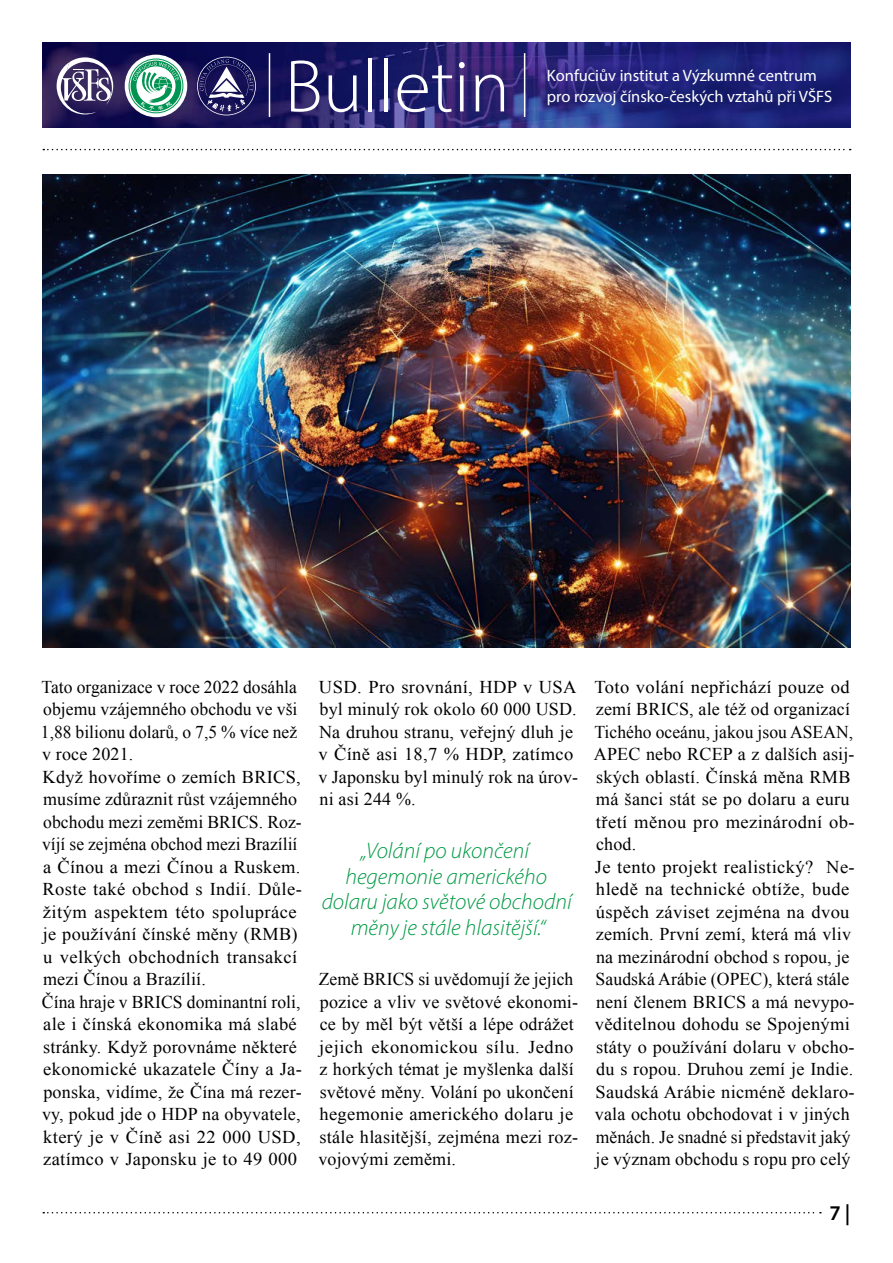
<style>
.page{position:relative;width:893px;height:1263px;background:#fff}
.page>*{position:absolute;margin:0;border:0;box-sizing:border-box;transform-origin:0 0}
.t1{font:300 75px "Myriad Pro";color:#fff}
.t2{font:italic 300 22.5px/25.5px "Myriad Pro";color:#009a44;text-align:center}
.t3{font:600 21px "Myriad Pro";color:#000}
.t4{font:18px/22.5px "Times New Roman";letter-spacing:.01em;color:#000}
.t5{font:16.5px/21px "Myriad Pro";color:#fff}
</style>
<div class="page">
<img style="left:43px;top:43px;width:807px;height:85px">
<hr style="left:269px;top:53px;width:1px;height:64px;background:#fff">
<hr style="left:524px;top:53px;width:1px;height:64px;background:#fff">
<svg style="left:57px;top:57px;width:56px;height:57px"></svg>
<svg style="left:125px;top:55px;width:62px;height:62px"></svg>
<svg style="left:129px;top:59px;width:54px;height:54px"></svg>
<svg style="left:197px;top:57px;width:59px;height:58px;background:#444077"></svg>
<svg style="left:43px;top:1212px;width:778px;height:1px"></svg>
<svg style="left:43px;top:149px;width:808px;height:1px"></svg>
<img style="left:43px;top:175px;width:807px;height:472px">
<h1 class="t1" style="left:285px;top:41px;width:226px">Bulletin</h1>
<p class="t5" style="left:547px;top:64px;width:287px">Konfuciův institut a Výzkumné centrum pro rozvoj čínsko-českých vztahů při VŠFS</p>
<p class="t4" style="left:41px;top:675px;width:263px">Tato organizace v roce 2022 dosáhla objemu vzájemného obchodu ve vši<br>1,88 bilionu dolarů, o 7,5 % více než v roce 2021.<br>Když hovoříme o zemích BRICS, musíme zdůraznit růst vzájemného obchodu mezi zeměmi BRICS. Roz&shy;víjí se zejména obchod mezi Brazílií a Čínou a mezi Čínou a Ruskem.<br>Roste také obchod s Indií. Důle&shy;žitým aspektem této spolupráce je používání čínské měny (RMB) u velkých obchodních transakcí mezi Čínou a Brazílií.<br>Čína hraje v BRICS dominantní roli, ale i čínská ekonomika má slabé stránky. Když porovnáme některé ekonomické ukazatele Číny a Ja&shy;ponska, vidíme, že Čína má rezer&shy;vy, pokud jde o HDP na obyvatele, který je v Číně asi 22 000 USD, zatímco v Japonsku je to 49 000</p>
<p class="t4" style="left:318px;top:675px;width:261px">USD. Pro srovnání, HDP v USA byl minulý rok okolo 60 000 USD.<br>Na druhou stranu, veřejný dluh je v Číně asi 18,7 % HDP, zatímco v Japonsku byl minulý rok na úrov&shy;ni asi 244 %.</p>
<p class="t2" style="left:322px;top:838px;width:251px">„Volání po ukončení hegemonie amerického dolaru jako světové obchodní měny je stále hlasitější.“</p>
<p class="t4" style="left:318px;top:967px;width:261px">Země BRICS si uvědomují že jejich pozice a vliv ve světové ekonomi&shy;ce by měl být větší a lépe odrážet jejich ekonomickou sílu. Jedno z horkých témat je myšlenka další světové měny. Volání po ukončení hegemonie amerického dolaru je stále hlasitější, zejména mezi roz&shy;vojovými zeměmi.</p>
<p class="t4" style="left:594px;top:675px;width:262px">Toto volání nepřichází pouze od zemí BRICS, ale též od organizací<br>Tichého oceánu, jakou jsou ASEAN,<br>APEC nebo RCEP a z dalších asij&shy;ských oblastí. Čínská měna RMB má šanci stát se po dolaru a euru třetí měnou pro mezinárodní ob&shy;chod.<br>Je tento projekt realistický? Ne&shy;hledě na technické obtíže, bude úspěch záviset zejména na dvou zemích. První zemí, která má vliv na mezinárodní obchod s ropou, je<br>Saudská Arábie (OPEC), která stále není členem BRICS a má nevypo&shy;věditelnou dohodu se Spojenými státy o používání dolaru v obcho&shy;du s ropou. Druhou zemí je Indie.<br>Saudská Arábie nicméně deklaro&shy;vala ochotu obchodovat i v jiných měnách. Je snadné si představit jaký je význam obchodu s ropu pro celý</p>
<p class="t3" style="left:829px;top:1200px;width:23px">7 |</p>
</div>
